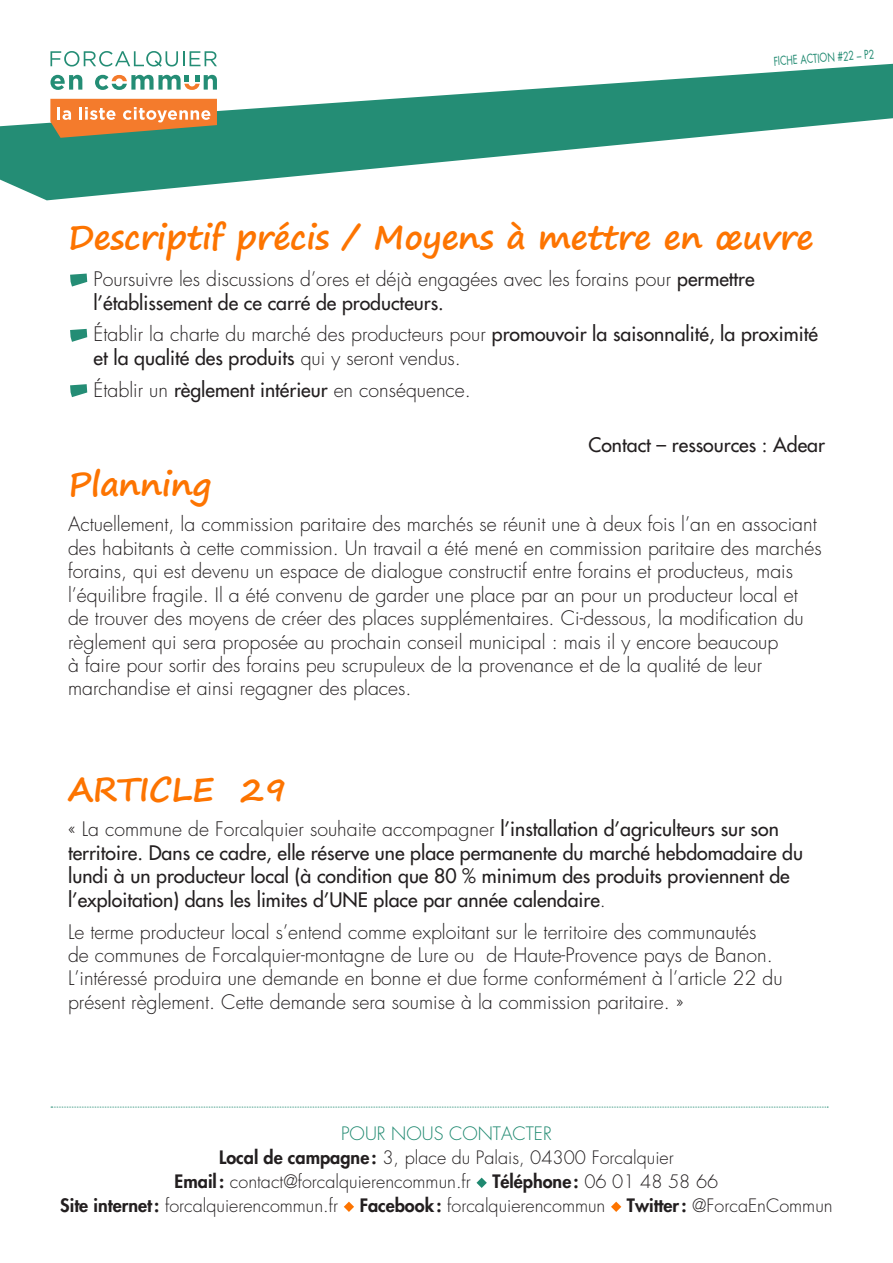
<style>
.page{position:relative;width:893px;height:1263px;background:#fff}
.page>*{position:absolute;margin:0;border:0;box-sizing:border-box;transform-origin:0 0}
.Soustitres{font:700 33px "Segoe Print";letter-spacing:-.01em;color:#fd7400}
.Texte{font:300 19.5px/23.4px "Futura Std";color:#231f20}
.Texte-2{font:500 19.5px/23.4px "Futura Std";color:#231f20}
.t1{font:300 18px "Futura Std";color:#231f20}
.t2{font:300 18px "Futura Std";color:#1f8970}
.t3{font:12px "Futura Std";color:#1f8970;scale:.75 1}
.s1{font-weight:500}
.s2{font-weight:300}
.s3{font-weight:800}
</style>
<div class="page">
<svg style="left:0;top:63px;width:893px;height:138px"></svg>
<svg style="left:50px;top:75px;width:32px;height:15px"></svg>
<svg style="left:50px;top:51px;width:167px;height:16px"></svg>
<svg style="left:50px;top:99px;width:167px;height:39px;background:#d18d51"></svg>
<svg style="left:95px;top:75px;width:122px;height:15px"></svg>
<svg style="left:476px;top:1177px;width:11px;height:11px"></svg>
<svg style="left:344px;top:1201px;width:10px;height:11px"></svg>
<svg style="left:611px;top:1201px;width:10px;height:11px"></svg>
<svg style="left:51px;top:1107px;width:777px;height:1px"></svg>
<svg style="left:70px;top:274px;width:17px;height:13px"></svg>
<svg style="left:70px;top:329px;width:17px;height:13px"></svg>
<svg style="left:70px;top:384px;width:17px;height:13px"></svg>
<p class="t3" style="left:773px;top:54px;width:136px;rotate:-4deg">FICHE ACTION #22 – P2</p>
<p class="Soustitres" style="left:68px;top:207px;width:747px">Descriptif précis / Moyens à mettre en œuvre</p>
<p class="Texte" style="left:94px;top:268px;width:662px">Poursuivre les discussions d’ores et déjà engagées avec les forains pour <span class="s1">permettre l’établissement de ce carré de producteurs.</span></p>
<p class="Texte" style="left:94px;top:323px;width:726px">Établir la charte du marché des producteurs pour <span class="s1">promouvoir la saisonnalité, la proximité et la qualité des produits</span> qui y seront vendus.</p>
<p class="Texte" style="left:94px;top:379px;width:379px">Établir un <span class="s1">règlement intérieur</span> en conséquence.</p>
<p class="Texte-2" style="left:588px;top:433px;width:238px">Contact – ressources : Adear</p>
<p class="Soustitres" style="left:68px;top:454px;width:145px">Planning</p>
<p class="Texte" style="left:68px;top:513px;width:755px">Actuellement, la commission paritaire des marchés se réunit une à deux fois l’an en associant des habitants à cette commission. Un travail a été mené en commission paritaire des marchés forains, qui est devenu un espace de dialogue constructif entre forains et producteus, mais l’équilibre fragile. Il a été convenu de garder une place par an pour un producteur local et de trouver des moyens de créer des places supplémentaires. Ci-dessous, la modification du règlement qui sera proposée au prochain conseil municipal : mais il y encore beaucoup<br>à faire pour sortir des forains peu scrupuleux de la provenance et de la qualité de leur marchandise et ainsi regagner des places.</p>
<p class="Soustitres" style="left:68px;top:759px;width:221px">ARTICLE 29</p>
<p class="Texte-2" style="left:68px;top:818px;width:736px"><span class="s2">« La commune de Forcalquier souhaite accompagner</span> l’installation d’agriculteurs sur son territoire. Dans ce cadre, elle réserve une place permanente du marché hebdomadaire du lundi à un producteur local (à condition que 80 % minimum des produits proviennent de l’exploitation) dans les limites d’UNE place par année calendaire<span class="s2">.</span></p>
<p class="Texte" style="left:68px;top:920px;width:716px">Le terme producteur local s’entend comme exploitant sur le territoire des communautés<br>de communes de Forcalquier-montagne de Lure ou de Haute-Provence pays de Banon.<br>L’intéressé produira une demande en bonne et due forme conformément à l’article 22 du présent règlement. Cette demande sera soumise à la commission paritaire. »</p>
<p class="t2" style="left:341px;top:1122px;width:212px">POUR NOUS CONTACTER</p>
<p class="t1" style="left:219px;top:1146px;width:456px"><span class="s3">Local de campagne:</span> 3, place du Palais, 04300 Forcalquier</p>
<p class="t1" style="left:175px;top:1170px;width:545px"><span class="s3">Email:</span> contact@forcalquierencommun.fr <span class="s3">Téléphone:</span> 06 01 48 58 66</p>
<p class="t1" style="left:60px;top:1194px;width:774px"><span class="s3">Site internet:</span> forcalquierencommun.fr <span class="s3">Facebook:</span> forcalquierencommun <span class="s3">Twitter:</span> @ForcaEnCommun</p>
</div>
